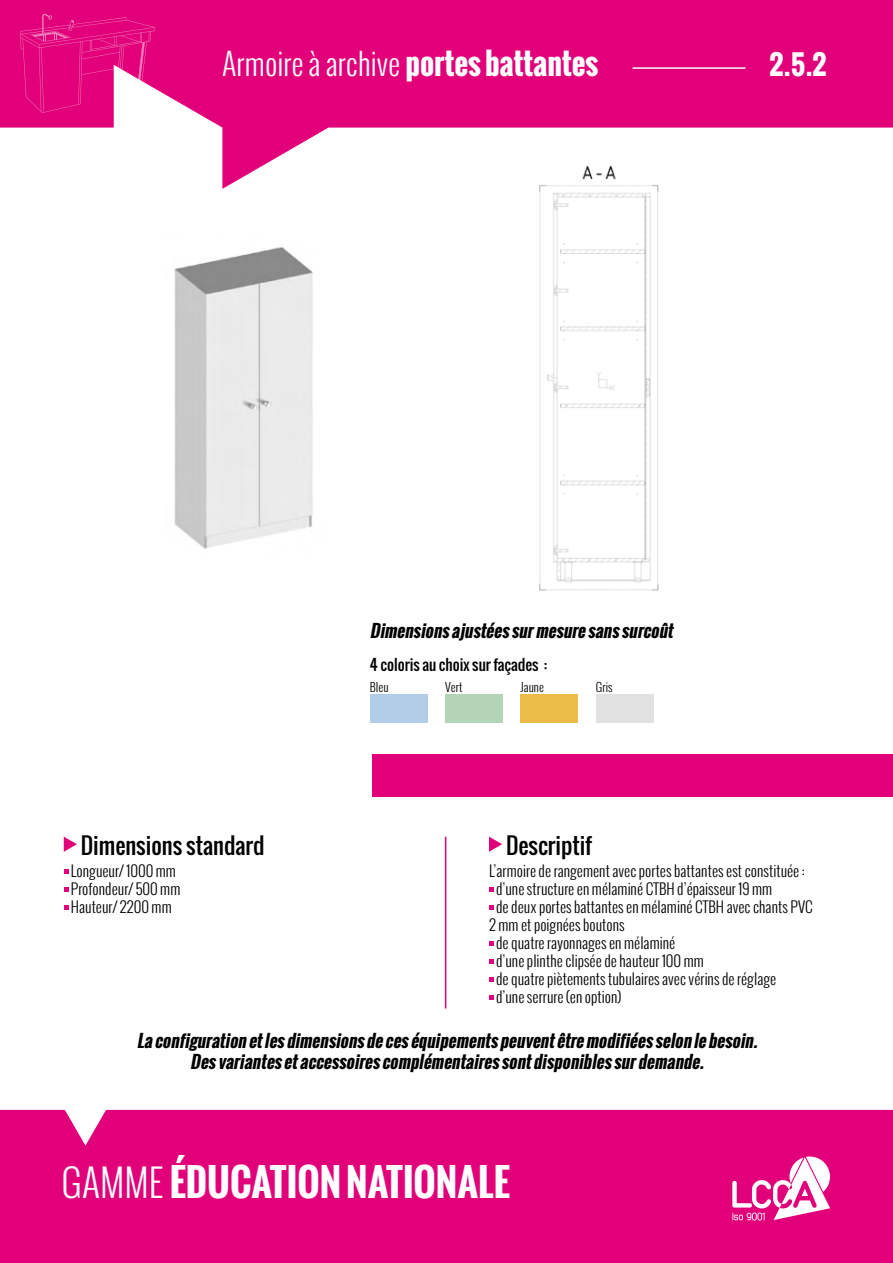
<style>
.page{position:relative;width:893px;height:1263px;background:#fff}
.page>*{position:absolute;margin:0;border:0;box-sizing:border-box;transform-origin:0 0}
.t1{font:700 37.5px "Oswald";color:#fff}
.t2{font:300 30px "Oswald";color:#fff}
.t3{font:700 27px "Oswald";color:#fff}
.t4{font:22.5px "Oswald";color:#000}
.t5{font:italic 700 17.25px/20.7px "Oswald";color:#000;text-align:center}
.t6{font:300 15px/18px "Oswald";color:#000}
.t7{font:15px "Oswald";color:#000}
.t8{font:300 12px "Oswald";color:#000}
.s1{font-weight:700}
.s2{font-weight:300}
</style>
<div class="page">
<img style="left:174px;top:247px;width:139px;height:302px">
<img style="left:539px;top:189px;width:120px;height:402px">
<div style="left:0;top:1110px;width:893px;height:153px;background:#e2007a"></div>
<svg style="left:0;top:0;width:893px;height:189px;fill:#e2007a"></svg>
<svg style="left:732px;top:1156px;width:98px;height:64px"></svg>
<svg style="left:20px;top:14px;width:135px;height:99px"></svg>
<div style="left:373px;top:754px;width:520px;height:43px;background:#e2007a"></div>
<svg style="left:64px;top:837px;width:13px;height:15px"></svg>
<svg style="left:64px;top:869px;width:4px;height:5px"></svg>
<svg style="left:64px;top:887px;width:4px;height:5px"></svg>
<svg style="left:64px;top:905px;width:4px;height:5px"></svg>
<hr style="left:445px;top:837px;width:1px;height:171px;background:#e2007a">
<svg style="left:489px;top:837px;width:13px;height:15px"></svg>
<svg style="left:489px;top:887px;width:5px;height:5px"></svg>
<svg style="left:489px;top:905px;width:5px;height:5px"></svg>
<svg style="left:489px;top:941px;width:5px;height:5px"></svg>
<svg style="left:489px;top:959px;width:5px;height:5px"></svg>
<svg style="left:489px;top:977px;width:5px;height:5px"></svg>
<svg style="left:489px;top:995px;width:5px;height:5px"></svg>
<hr style="left:632px;top:67px;width:113px;height:2px;background:#fff">
<div style="left:370px;top:695px;width:58px;height:28px;background:#b3cce8"></div>
<div style="left:445px;top:695px;width:58px;height:28px;background:#b3d4b7"></div>
<div style="left:520px;top:695px;width:58px;height:28px;background:#ebbd48"></div>
<div style="left:596px;top:695px;width:57px;height:28px;background:#e1e1e1"></div>
<h2 class="t2" style="left:222px;top:43px;width:378px">Armoire à archive <span class="s1">portes battantes</span></h2>
<h3 class="t3" style="left:770px;top:45px;width:59px">2.5.2</h3>
<h3 class="t4" style="left:81px;top:828px;width:185px">Dimensions standard</h3>
<p class="t6" style="left:71px;top:862px;width:111px">Longueur/ 1000 mm<br>Profondeur/ 500 mm<br>Hauteur/ 2200 mm</p>
<p class="t5" style="left:370px;top:620px;width:309px">Dimensionsajustéessurmesuresanssurcoût</p>
<p class="t7" style="left:370px;top:653px;width:179px">4 coloris au choix sur façades :</p>
<p class="t8" style="left:370px;top:679px;width:20px">Bleu</p>
<p class="t8" style="left:445px;top:679px;width:19px">Vert</p>
<p class="t8" style="left:521px;top:679px;width:25px">Jaune</p>
<p class="t8" style="left:596px;top:679px;width:18px">Gris</p>
<h3 class="t4" style="left:506px;top:828px;width:88px">Descriptif</h3>
<p class="t6" style="left:489px;top:862px;width:317px">L’armoire de rangement avec portes battantes est constituée :</p>
<p class="t6" style="left:496px;top:880px;width:278px">d’une structure en mélaminé CTBH d’épaisseur 19 mm</p>
<p class="t6" style="left:496px;top:898px;width:318px">de deux portes battantes en mélaminé CTBH avec chants PVC</p>
<p class="t6" style="left:489px;top:916px;width:137px">2 mm et poignées boutons</p>
<p class="t6" style="left:496px;top:934px;width:181px">de quatre rayonnages en mélaminé</p>
<p class="t6" style="left:496px;top:952px;width:209px">d’une plinthe clipsée de hauteur 100 mm</p>
<p class="t6" style="left:496px;top:970px;width:282px">de quatre piètements tubulaires avec vérins de réglage</p>
<p class="t6" style="left:496px;top:988px;width:127px">d’une serrure (en option)</p>
<p class="t5" style="left:137px;top:1030px;width:627px">Laconfiguration etlesdimensionsdeceséquipementspeuventêtremodifiéesselon lebesoin.<br>Desvariantesetaccessoirescomplémentairessontdisponiblessurdemande.</p>
<h1 class="t1" style="left:62px;top:1154px;width:450px"><span class="s2">GAMME</span> ÉDUCATION NATIONALE</h1>
</div>
